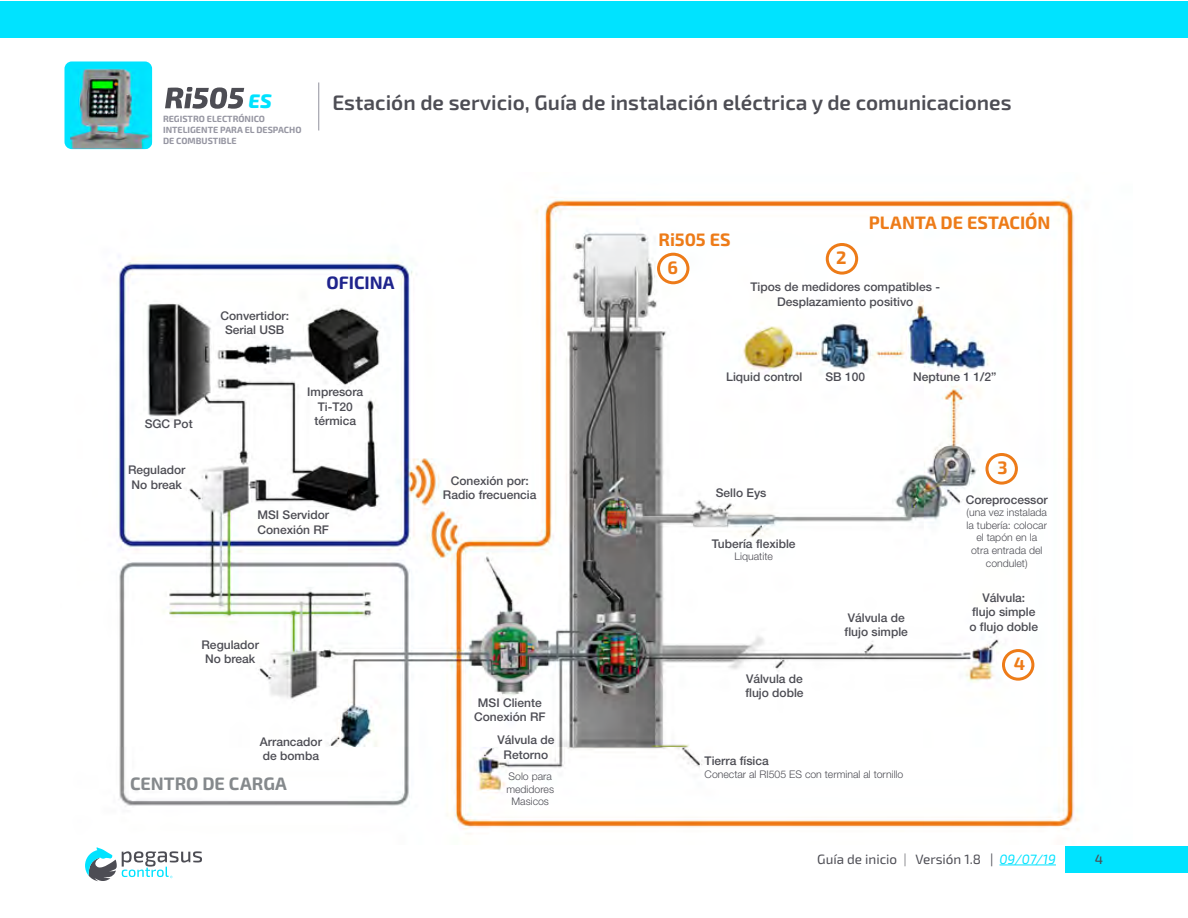
<style>
.page{position:relative;width:1188px;height:918px;background:#fff}
.page>*{position:absolute;margin:0;border:0;box-sizing:border-box;transform-origin:0 0}
.t1{font:600 21px "Exo 2";color:#4d4d54}
.t2{font:italic 800 19.65px "Exo 2";color:#00e3ff}
.t3{font:700 18px "Exo 2";letter-spacing:-.005em;color:#ed7b18}
.t4{font:700 18px "Exo 2";color:#85898c}
.t5{font:700 18px "Exo 2";letter-spacing:-.005em;color:#1f248c}
.t6{font:13.5px "Exo 2";color:#4d4d54}
.t7{font:500 13.5px "Exo 2";color:#4d4d54}
.t8{font:500 12px/14.4px "Helvetica Neue";color:#4d4d54;text-align:center}
.t9{font:300 10.5px/12.6px "Helvetica Neue";color:#4d4d54;text-align:center}
.t10{font:700 9px/10.8px "Exo 2";color:#9696a2}
.s1{color:#828287}
.s2{font-style:italic;color:#00e3ff}
</style>
<div class="page">
<div style="left:0;top:1px;width:1188px;height:36px;background:#00e3ff"></div>
<div style="left:1066px;top:846px;width:122px;height:27px;background:#00e3ff"></div>
<hr style="left:1000px;top:865px;width:56px;height:1px;background:#00e3ff">
<svg style="left:85px;top:847px;width:117px;height:34px"></svg>
<hr style="left:318px;top:82px;width:1px;height:48px;background:#9696a2">
<div style="left:64px;top:61px;width:88px;height:88px;background:#00e3ff;border-radius:7px"></div>
<img style="left:70px;top:69px;width:82px;height:80px">
<svg style="left:165px;top:87px;width:79px;height:22px"></svg>
<img style="left:118px;top:196px;width:961px;height:634px">
<div style="left:657px;top:253px;width:32px;height:31px;border:3px solid #ed7b18;border-radius:50%"></div>
<div style="left:826px;top:243px;width:32px;height:32px;border:3px solid #ed7b18;border-radius:50%"></div>
<div style="left:986px;top:453px;width:32px;height:32px;border:3px solid #ed7b18;border-radius:50%"></div>
<div style="left:1002px;top:649px;width:32px;height:32px;border:3px solid #ed7b18;border-radius:50%"></div>
<h2 class="t2" style="left:248px;top:86px;width:25px">ES</h2>
<p class="t10" style="left:163px;top:113px;width:140px">REGISTRO ELECTRÓNICO<br>INTELIGENTE PARA EL DESPACHO<br>DE COMBUSTIBLE</p>
<h1 class="t1" style="left:332px;top:90px;width:681px">Estación de servicio, Guía de instalación eléctrica y de comunicaciones</h1>
<p class="t8" style="left:220px;top:308px;width:70px">Convertidor:<br>Serial USB</p>
<h3 class="t5" style="left:327px;top:269px;width:69px">OFICINA</h3>
<h3 class="t3" style="left:659px;top:226px;width:74px">Ri505 ES</h3>
<h3 class="t3" style="left:668px;top:254px;width:12px">6</h3>
<h3 class="t3" style="left:836px;top:245px;width:12px">2</h3>
<h3 class="t3" style="left:869px;top:209px;width:183px">PLANTA DE ESTACIÓN</h3>
<p class="t8" style="left:750px;top:280px;width:191px">Tipos de medidores compatibles -<br>Desplazamiento positivo</p>
<p class="t8" style="left:726px;top:370px;width:78px">Liquid control</p>
<p class="t8" style="left:825px;top:370px;width:41px">SB 100</p>
<p class="t8" style="left:913px;top:370px;width:85px">Neptune 1 1/2”</p>
<p class="t8" style="left:145px;top:416px;width:49px">SGC Pot</p>
<p class="t8" style="left:128px;top:463px;width:59px;text-align:left">Regulador<br>No break</p>
<p class="t8" style="left:307px;top:385px;width:58px">Impresora<br>Ti-T20 térmica</p>
<p class="t8" style="left:257px;top:508px;width:73px;text-align:left">MSI Servidor<br>Conexión RF</p>
<p class="t8" style="left:202px;top:637px;width:59px;text-align:left">Regulador<br>No break</p>
<p class="t8" style="left:260px;top:734px;width:64px;text-align:left">Arrancador de bomba</p>
<h3 class="t4" style="left:130px;top:770px;width:158px">CENTRO DE CARGA</h3>
<p class="t8" style="left:443px;top:473px;width:95px">Conexión por:<br>Radio frecuencia</p>
<p class="t8" style="left:474px;top:695px;width:73px">MSI Cliente<br>Conexión RF</p>
<p class="t8" style="left:497px;top:733px;width:58px">Válvula de<br>Retorno</p>
<p class="t8" style="left:716px;top:485px;width:52px">Sello Eys</p>
<p class="t8" style="left:712px;top:536px;width:85px">Tubería flexible</p>
<p class="t9" style="left:735px;top:550px;width:40px">Liquatite</p>
<p class="t8" style="left:745px;top:671px;width:60px;text-align:left">Válvula de flujo doble</p>
<p class="t8" style="left:705px;top:754px;width:66px">Tierra física</p>
<p class="t8" style="left:845px;top:610px;width:65px;text-align:left">Válvula de flujo simple</p>
<p class="t9" style="left:506px;top:770px;width:49px">Solo para medidores<br>Masicos</p>
<p class="t9" style="left:705px;top:768px;width:200px">Conectar al RI505 ES con terminal al tornillo</p>
<h3 class="t3" style="left:997px;top:455px;width:12px">3</h3>
<p class="t8" style="left:966px;top:492px;width:84px">Coreprocessor</p>
<p class="t9" style="left:967px;top:506px;width:82px">(una vez instalada la tubería: colocar el tapón en la otra entrada del condulet)</p>
<p class="t8" style="left:969px;top:590px;width:70px">Válvula: flujo simple o flujo doble</p>
<h3 class="t3" style="left:1014px;top:651px;width:13px">4</h3>
<p class="t6" style="left:817px;top:851px;width:240px">Guía de inicio <span class="s1">|</span> Versión 1.8 | <span class="s2">09/07/19</span></p>
<p class="t7" style="left:1095px;top:849px;width:10px">4</p>
</div>
